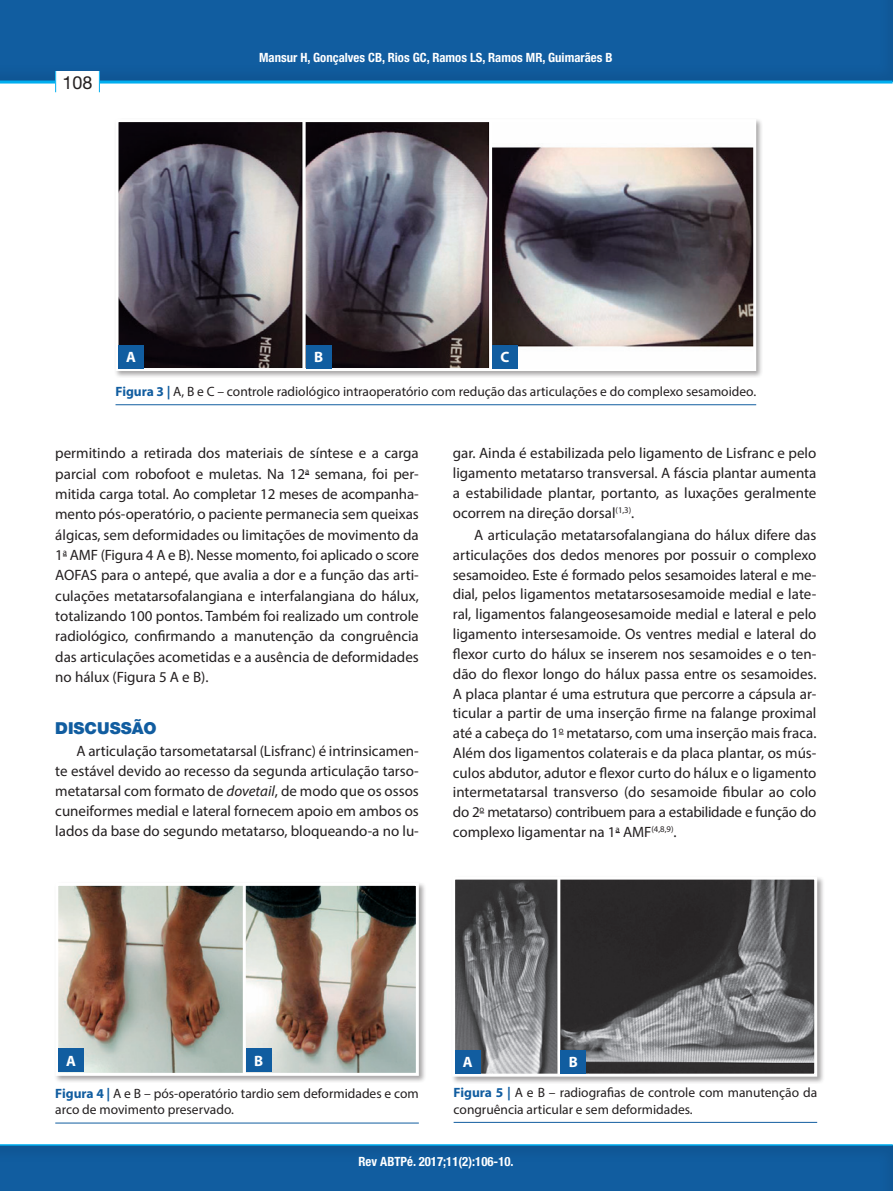
<style>
.page{position:relative;width:893px;height:1191px;background:#fff}
.page>*{position:absolute;margin:0;border:0;box-sizing:border-box;transform-origin:0 0}
.t1{font:18px "Helvetica Neue";color:#231f20}
.t2{font:900 16.5px "Helvetica Neue";color:#115da0}
.t3{font:15px/19.8px "Myriad Pro";color:#231f20;text-align:justify}
.t4{font:700 15px "Myriad Pro";color:#fff}
.t5{font:13.5px/16.2px "Myriad Pro";color:#231f20}
.t6{font:700 condensed 12.75px "Helvetica Neue";color:#fff}
.s1{font-weight:700;color:#115da0}
.s2{font-style:italic}
</style>
<div class="page">
<div style="left:0;top:0;width:893px;height:84px;background:#115da0"></div>
<hr style="left:0;top:81px;width:893px;height:3px;background:#00aeef">
<div style="left:55px;top:71px;width:45px;height:21px;background:#fff"></div>
<svg style="left:55px;top:71px;width:1px;height:21px"></svg>
<svg style="left:99px;top:71px;width:1px;height:21px"></svg>
<div style="left:0;top:1143px;width:893px;height:48px;background:#115da0"></div>
<hr style="left:0;top:1144px;width:893px;height:1px;background:#00aeef">
<hr style="left:116px;top:404px;width:640px;height:1px;background:#115da0">
<div style="left:114px;top:118px;width:650px;height:260px;background:#231f20;opacity:.4"></div>
<img style="left:120px;top:123px;width:632px;height:244px">
<div style="left:116px;top:119px;width:640px;height:252px;border:3px solid #fff"></div>
<hr style="left:489px;top:121px;width:3px;height:248px;background:#fff">
<hr style="left:303px;top:121px;width:3px;height:248px;background:#fff">
<div style="left:118px;top:345px;width:26px;height:23px;background:#115da0"></div>
<div style="left:306px;top:345px;width:26px;height:23px;background:#115da0"></div>
<div style="left:492px;top:345px;width:26px;height:23px;background:#115da0"></div>
<div style="left:54px;top:881px;width:372px;height:202px;background:#231f20;opacity:.4"></div>
<img style="left:59px;top:887px;width:356px;height:184px">
<div style="left:55px;top:883px;width:364px;height:192px;border:3px solid #fff"></div>
<hr style="left:243px;top:884px;width:3px;height:190px;background:#fff">
<hr style="left:55px;top:1122px;width:364px;height:1px;background:#115da0">
<div style="left:58px;top:1048px;width:26px;height:24px;background:#115da0"></div>
<div style="left:246px;top:1048px;width:26px;height:24px;background:#115da0"></div>
<div style="left:451px;top:875px;width:373px;height:209px;background:#231f20;opacity:.4"></div>
<img style="left:456px;top:880px;width:357px;height:192px">
<div style="left:452px;top:876px;width:365px;height:200px;border:3px solid #fff"></div>
<hr style="left:557px;top:878px;width:3px;height:197px;background:#fff">
<hr style="left:454px;top:1122px;width:363px;height:1px;background:#115da0">
<div style="left:455px;top:1049px;width:26px;height:24px;background:#115da0"></div>
<div style="left:560px;top:1049px;width:26px;height:24px;background:#115da0"></div>
<p class="t1" style="left:63px;top:72px;width:32px">108</p>
<p class="t6" style="left:259px;top:50px;width:355px">Mansur H, Gonçalves CB, Rios GC, Ramos LS, Ramos MR, Guimarães B</p>
<p class="t4" style="left:126px;top:347px;width:11px">A</p>
<p class="t4" style="left:314px;top:347px;width:11px">B</p>
<p class="t4" style="left:500px;top:347px;width:10px">C</p>
<p class="t5" style="left:116px;top:383px;width:642px"><span class="s1">Figura 3 |</span> A, B e C – controle radiológico intraoperatório com redução das articulações e do complexo sesamoideo.</p>
<p class="t3" style="left:55px;top:443px;width:365px;line-height:20.4px">permitindo a retirada dos materiais de síntese e a carga parcial com robofoot e muletas. Na 12<sup>a</sup> semana, foi per&shy;mitida carga total. Ao completar 12 meses de acompanha&shy;mento pós-operatório, o paciente permanecia sem queixas álgicas, sem deformidades ou limitações de movimento da 1<sup>a</sup> AMF (Figura 4 A e B). Nesse momento, foi aplicado o score AOFAS para o antepé, que avalia a dor e a função das arti&shy;culações metatarsofalangiana e interfalangiana do hálux, totalizando 100 pontos. Também foi realizado um controle radiológico, confirmando a manutenção da congruência das articulações acometidas e a ausência de deformidades no hálux (Figura 5 A e B).</p>
<p class="t2" style="left:55px;top:718px;width:103px">DISCUSSÃO</p>
<p class="t3" style="left:55px;top:741px;width:365px;text-indent:21px">A articulação tarsometatarsal (Lisfranc) é intrinsicamen&shy;te estável devido ao recesso da segunda articulação tarso&shy;metatarsal com formato de <span class="s2">dovetail</span>, de modo que os ossos cuneiformes medial e lateral fornecem apoio em ambos os lados da base do segundo metatarso, bloqueando-a no lu-</p>
<p class="t3" style="left:453px;top:443px;width:365px">gar. Ainda é estabilizada pelo ligamento de Lisfranc e pelo ligamento metatarso transversal. A fáscia plantar aumenta a estabilidade plantar, portanto, as luxações geralmente ocorrem na direção dorsal<sup>(1,3)</sup>.</p>
<p class="t3" style="left:453px;top:525px;width:365px;text-indent:21px">A articulação metatarsofalangiana do hálux difere das articulações dos dedos menores por possuir o complexo sesamoideo. Este é formado pelos sesamoides lateral e me&shy;dial, pelos ligamentos metatarsosesamoide medial e late&shy;ral, ligamentos falangeosesamoide medial e lateral e pelo ligamento intersesamoide. Os ventres medial e lateral do flexor curto do hálux se inserem nos sesamoides e o ten&shy;dão do flexor longo do hálux passa entre os sesamoides.<br>A placa plantar é uma estrutura que percorre a cápsula ar&shy;ticular a partir de uma inserção firme na falange proximal até a cabeça do 1<sup>o</sup> metatarso, com uma inserção mais fraca.<br>Além dos ligamentos colaterais e da placa plantar, os mús&shy;culos abdutor, adutor e flexor curto do hálux e o ligamento intermetatarsal transverso (do sesamoide fibular ao colo do 2<sup>o</sup> metatarso) contribuem para a estabilidade e função do complexo ligamentar na 1<sup>a</sup> AMF<sup>(4,8,9)</sup>.</p>
<p class="t4" style="left:66px;top:1051px;width:11px">A</p>
<p class="t4" style="left:254px;top:1051px;width:11px">B</p>
<p class="t5" style="left:55px;top:1085px;width:365px"><span class="s1">Figura 4 |</span> A e B – pós-operatório tardio sem deformidades e com arco de movimento preservado.</p>
<p class="t4" style="left:463px;top:1052px;width:11px">A</p>
<p class="t4" style="left:569px;top:1052px;width:11px">B</p>
<p class="t5" style="left:454px;top:1084px;width:365px"><span class="s1">Figura 5 |</span> A e B – radiografias de controle com manutenção da congruência articular e sem deformidades.</p>
<p class="t6" style="left:359px;top:1153px;width:157px">Rev ABTPé. 2017;11(2):106-10.</p>
</div>
